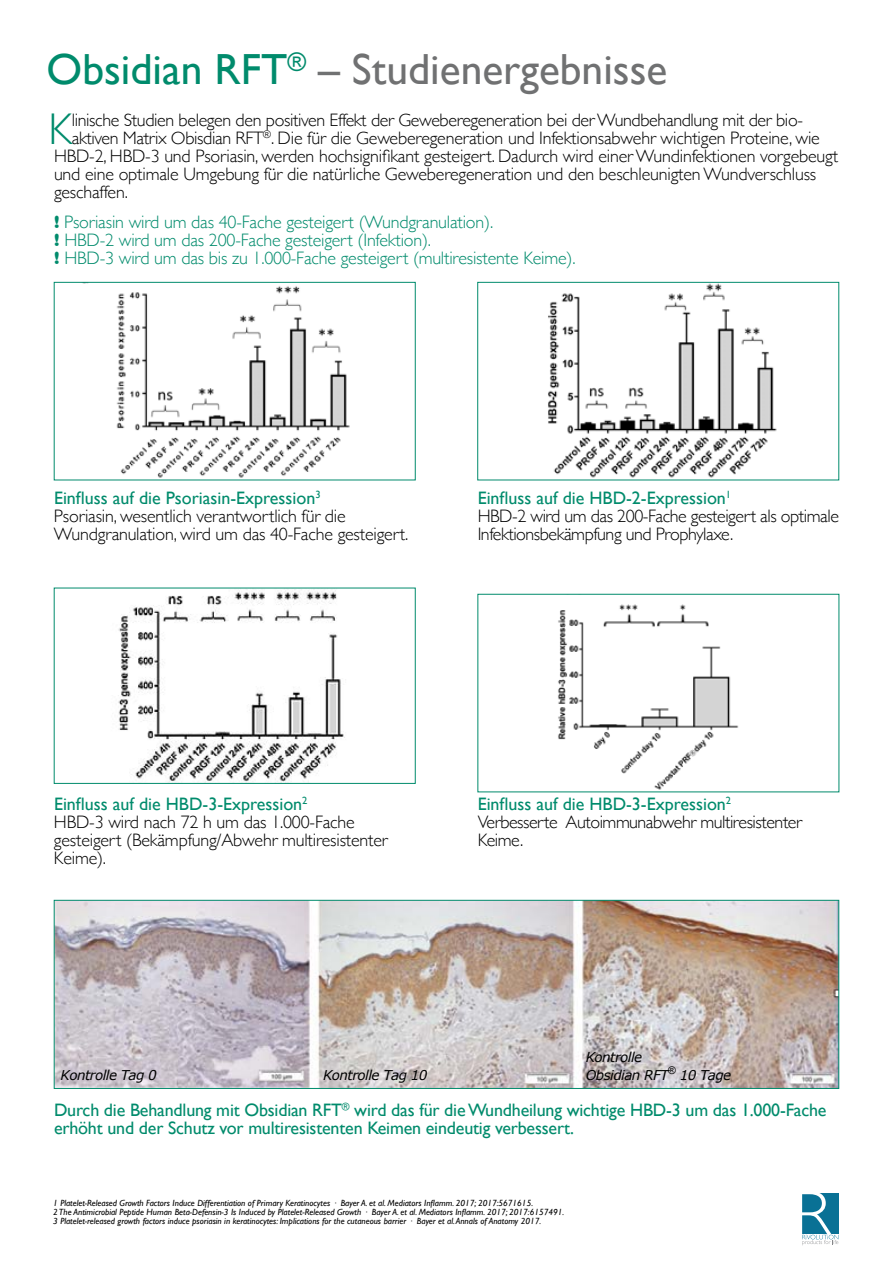
<style>
.page{position:relative;width:893px;height:1263px;background:#fff}
.page>*{position:absolute;margin:0;border:0;box-sizing:border-box;transform-origin:0 0}
.t1{font:300 67.8px "Gill Sans";color:#fff}
.t2{font:300 44.4px "Gill Sans";color:#008b6c}
.t3{font:43.5px "Gill Sans";color:#707172}
.t4{font:300 18px/18px "Gill Sans";letter-spacing:-.01em;color:#000}
.t5{font:300 18px/18px "Gill Sans";letter-spacing:-.01em;color:#008b6c}
.t6{font:18px/18px "Gill Sans";letter-spacing:-.01em;color:#008b6c}
.t7{font:italic 13.5px/18px "Verdana";letter-spacing:-.04em;color:#000}
.t8{font:italic 9px/9px "Gill Sans";color:#000}
.s1{color:#008b6c}
.s2{font-weight:700}
.s3{font-weight:400;color:#008b6c}
</style>
<div class="page">
<img style="left:558px;top:604px;width:181px;height:186px">
<img style="left:118px;top:590px;width:227px;height:191px">
<img style="left:56px;top:902px;width:781px;height:185px">
<div style="left:54px;top:900px;width:785px;height:189px;border:1px solid #008b6c"></div>
<div style="left:800px;top:1193px;width:38px;height:40px;background:#097195"></div>
<svg style="left:802px;top:1235px;width:36px;height:10px"></svg>
<img style="left:548px;top:284px;width:229px;height:194px">
<div style="left:477px;top:282px;width:362px;height:198px;border:1px solid #008b6c"></div>
<img style="left:116px;top:286px;width:234px;height:192px">
<div style="left:54px;top:282px;width:361px;height:198px;border:1px solid #008b6c"></div>
<h3 class="t3" style="left:47px;top:44px;width:622px"><span class="s1">Obsidian RFT</span><sup>®</sup> – Studienergebnisse</h3>
<h2 class="t2" style="left:49px;top:94px;width:25px">K</h2>
<p class="t4" style="left:72px;top:110px;width:733px">linische Studien belegen den positiven Effekt der Geweberegeneration bei der Wundbehandlung mit der bio-</p>
<p class="t4" style="left:72px;top:128px;width:750px">aktiven Matrix Obisdian RFT<sup>®</sup>. Die für die Geweberegeneration und Infektionsabwehr wichtigen Proteine, wie</p>
<p class="t4" style="left:54px;top:146px;width:786px">HBD-2, HBD-3 und Psoriasin, werden hochsignifikant gesteigert. Dadurch wird einer Wundinfektionen vorgebeugt</p>
<p class="t4" style="left:54px;top:164px;width:764px">und eine optimale Umgebung für die natürliche Geweberegeneration und den beschleunigten Wundverschluss</p>
<p class="t4" style="left:54px;top:182px;width:75px">geschaffen.</p>
<p class="t5" style="left:54px;top:212px;width:523px"><span class="s2">!</span> Psoriasin wird um das 40-Fache gesteigert (Wundgranulation).<br><span class="s2">!</span> HBD-2 wird um das 200-Fache gesteigert (Infektion).<br><span class="s2">!</span> HBD-3 wird um das bis zu 1.000-Fache gesteigert (multiresistente Keime).</p>
<p class="t4" style="left:54px;top:488px;width:356px"><span class="s3">Einfluss auf die Psoriasin-Expression</span><sup>3<br></sup>Psoriasin, wesentlich verantwortlich für die<br>Wundgranulation, wird um das 40-Fache gesteigert.</p>
<p class="t4" style="left:478px;top:488px;width:363px"><span class="s3">Einfluss auf die HBD-2-Expression</span><sup>1<br></sup>HBD-2 wird um das 200-Fache gesteigert als optimale<br>Infektionsbekämpfung und Prophylaxe.</p>
<p class="t4" style="left:54px;top:794px;width:335px"><span class="s3">Einfluss auf die HBD-3-Expression</span><sup>2<br></sup>HBD-3 wird nach 72 h um das 1.000-Fache gesteigert (Bekämpfung/Abwehr multiresistenter Keime).</p>
<p class="t4" style="left:478px;top:794px;width:326px"><span class="s3">Einfluss auf die HBD-3-Expression</span><sup>2<br></sup>Verbesserte Autoimmunabwehr multiresistenter<br>Keime.</p>
<p class="t7" style="left:61px;top:1066px;width:98px">Kontrolle Tag 0</p>
<p class="t7" style="left:323px;top:1066px;width:106px">Kontrolle Tag 10</p>
<p class="t7" style="left:586px;top:1048px;width:147px">Kontrolle<br>Obsidian RFT<sup>®</sup> 10 Tage</p>
<p class="t6" style="left:54px;top:1101px;width:774px">Durch die Behandlung mit Obsidian RFT<sup>®</sup> wird das für die Wundheilung wichtige HBD-3 um das 1.000-Fache erhöht und der Schutz vor multiresistenten Keimen eindeutig verbessert.</p>
<p class="t8" style="left:53px;top:1198px;width:513px">1 Platelet-Released Growth Factors Induce Differentiation of Primary Keratinocytes · Bayer A. et al. Mediators Inflamm. 2017; 2017:5671615.<br>2 The Antimicrobial Peptide Human Beta-Defensin-3 Is Induced by Platelet-Released Growth · Bayer A. et al. Mediators Inflamm. 2017; 2017:6157491.<br>3 Platelet-released growth factors induce psoriasin in keratinocytes: Implications for the cutaneous barrier · Bayer et al. Annals of Anatomy 2017.</p>
<h1 class="t1" style="left:793px;top:1176px;width:40px">R</h1>
</div>
